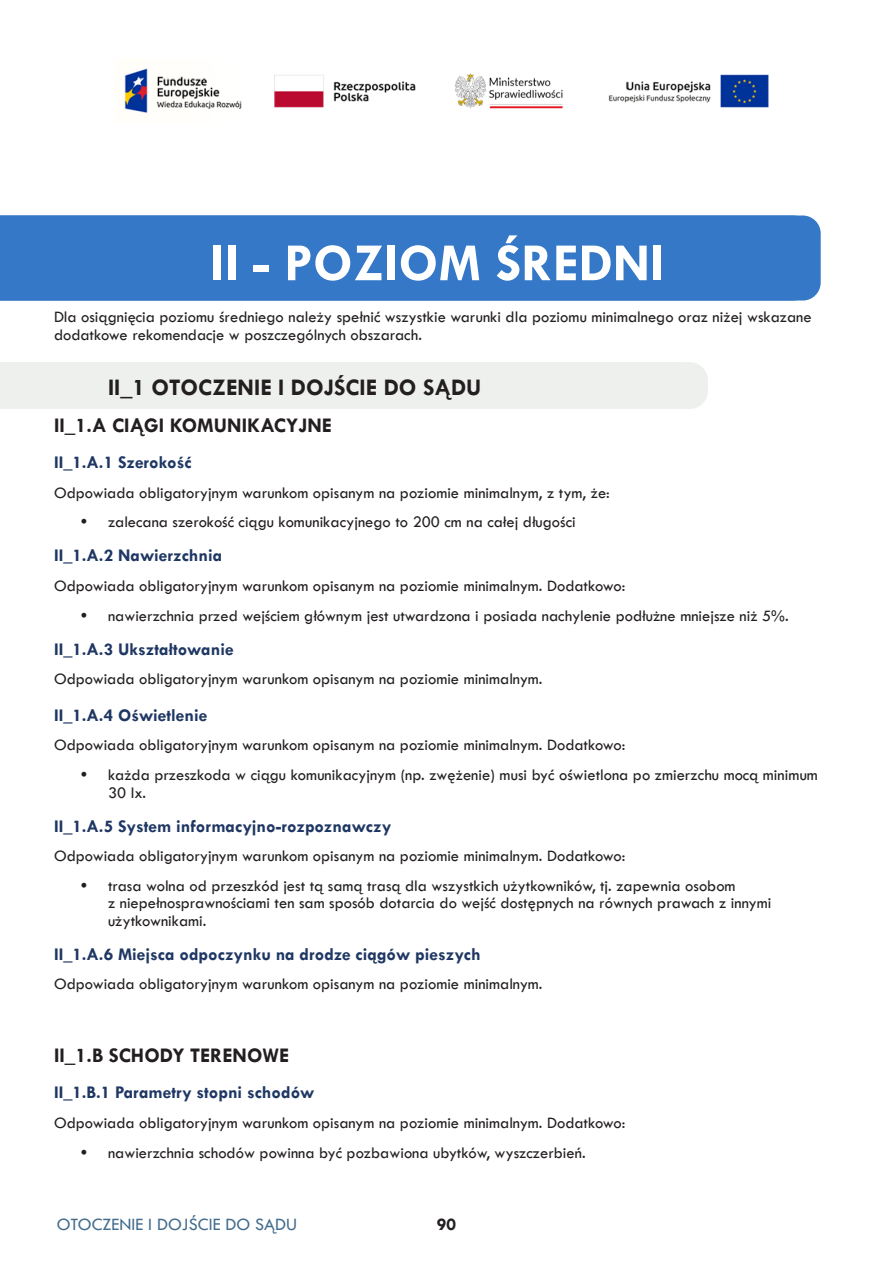
<style>
.page{position:relative;width:893px;height:1263px;background:#fff}
.page>*{position:absolute;margin:0;border:0;box-sizing:border-box;transform-origin:0 0}
.Heading_1{font:700 54px "Tw Cen";color:#fff}
.Heading_1-2{font:700 24px "Tw Cen";color:#231f20}
.Heading_2{font:700 21px "Tw Cen";color:#231f20}
.Heading_3{font:700 18px "Tw Cen";color:#1f3763}
.Heading_1-3{font:18px "Tw Cen";color:#436c8d}
.t1{font:700 18px "Tw Cen";color:#231f20}
.t2{font:16.5px/17.5px "Tw Cen";color:#231f20}
.s1{font-weight:700}
</style>
<div class="page">
<img style="left:124px;top:68px;width:645px;height:45px">
<div style="left:0;top:362px;width:708px;height:47px;background:#eef0ee"></div>
<div style="left:0;top:215px;width:811px;height:86px;background:#3478c7"></div>
<p class="Heading_1" style="left:211px;top:231px;width:455px">II - POZIOM ŚREDNI</p>
<p class="t2" style="left:54px;top:308px;width:759px">Dla osiągnięcia poziomu średniego należy spełnić wszystkie warunki dla poziomu minimalnego oraz niżej wskazane dodatkowe rekomendacje w poszczególnych obszarach.</p>
<p class="Heading_1-2" style="left:108px;top:373px;width:375px">II_1 OTOCZENIE I DOJŚCIE DO SĄDU</p>
<p class="Heading_2" style="left:54px;top:412px;width:279px">II_1.A CIĄGI KOMUNIKACYJNE</p>
<p class="Heading_3" style="left:54px;top:452px;width:139px">II_1.A.1 Szerokość</p>
<p class="t2" style="left:54px;top:484px;width:557px">Odpowiada obligatoryjnym warunkom opisanym na poziomie minimalnym, z tym, że:</p>
<p class="t2" style="left:81px;top:513px;width:496px"><span class="s1">•</span> zalecana szerokość ciągu komunikacyjnego to 200 cm na całej długości</p>
<p class="Heading_3" style="left:54px;top:545px;width:170px">II_1.A.2 Nawierzchnia</p>
<p class="t2" style="left:54px;top:577px;width:573px">Odpowiada obligatoryjnym warunkom opisanym na poziomie minimalnym. Dodatkowo:</p>
<p class="t2" style="left:81px;top:606px;width:709px"><span class="s1">•</span> nawierzchnia przed wejściem głównym jest utwardzona i posiada nachylenie podłużne mniejsze niż 5%.</p>
<p class="Heading_3" style="left:54px;top:638px;width:181px">II_1.A.3 Ukształtowanie</p>
<p class="t2" style="left:54px;top:670px;width:490px">Odpowiada obligatoryjnym warunkom opisanym na poziomie minimalnym.</p>
<p class="Heading_3" style="left:54px;top:704px;width:155px">II_1.A.4 Oświetlenie</p>
<p class="t2" style="left:54px;top:736px;width:573px">Odpowiada obligatoryjnym warunkom opisanym na poziomie minimalnym. Dodatkowo:</p>
<p class="t2" style="left:108px;top:766px;width:711px;text-indent:-27px"><span class="s1">•</span> każda przeszkoda w ciągu komunikacyjnym (np. zwężenie) musi być oświetlona po zmierzchu mocą minimum<br>30 lx.</p>
<p class="Heading_3" style="left:54px;top:815px;width:339px">II_1.A.5 System informacyjno-rozpoznawczy</p>
<p class="t2" style="left:54px;top:847px;width:573px">Odpowiada obligatoryjnym warunkom opisanym na poziomie minimalnym. Dodatkowo:</p>
<p class="t2" style="left:108px;top:877px;width:665px;text-indent:-27px"><span class="s1">•</span> trasa wolna od przeszkód jest tą samą trasą dla wszystkich użytkowników, tj. zapewnia osobom<br>z niepełnosprawnościami ten sam sposób dotarcia do wejść dostępnych na równych prawach z innymi użytkownikami.</p>
<p class="Heading_3" style="left:54px;top:943px;width:428px">II_1.A.6 Miejsca odpoczynku na drodze ciągów pieszych</p>
<p class="t2" style="left:54px;top:975px;width:490px">Odpowiada obligatoryjnym warunkom opisanym na poziomie minimalnym.</p>
<p class="Heading_2" style="left:54px;top:1042px;width:237px">II_1.B SCHODY TERENOWE</p>
<p class="Heading_3" style="left:54px;top:1082px;width:262px">II_1.B.1 Parametry stopni schodów</p>
<p class="t2" style="left:54px;top:1114px;width:573px">Odpowiada obligatoryjnym warunkom opisanym na poziomie minimalnym. Dodatkowo:</p>
<p class="t2" style="left:81px;top:1144px;width:506px"><span class="s1">•</span> nawierzchnia schodów powinna być pozbawiona ubytków, wyszczerbień.</p>
<p class="Heading_1-3" style="left:57px;top:1213px;width:242px">OTOCZENIE I DOJŚCIE DO SĄDU</p>
<p class="t1" style="left:437px;top:1213px;width:21px">90</p>
</div>
